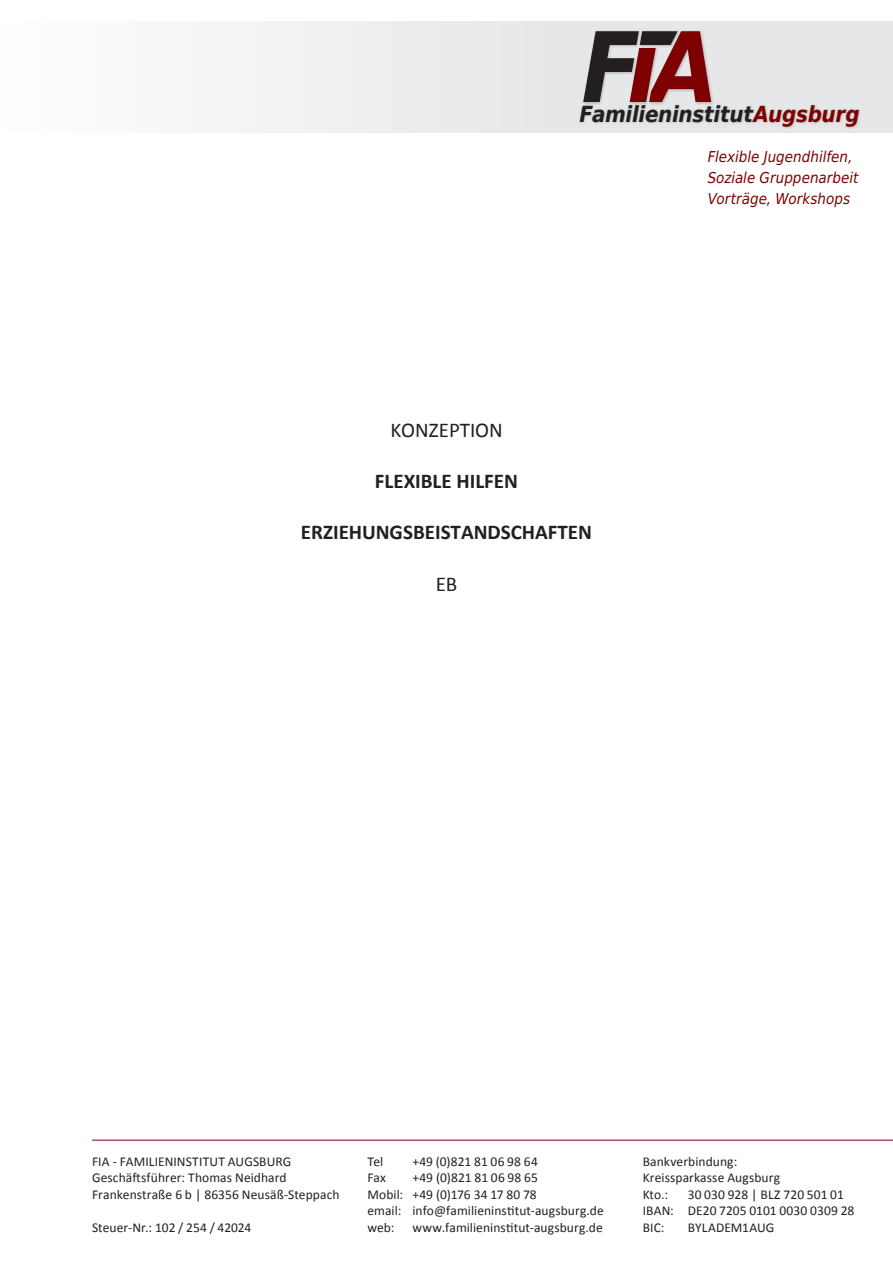
<style>
.page{position:relative;width:893px;height:1263px;background:#fff}
.page>*{position:absolute;margin:0;border:0;box-sizing:border-box;transform-origin:0 0}
.t1{font:italic 700 22.2px "DejaVu Sans Condensed";letter-spacing:-.015em;color:#231f20}
.t2{font:700 21px "Calibri";color:#231f20}
.t3{font:21px "Calibri";color:#231f20}
.t4{font:italic 15px/21px "DejaVu Sans Condensed";color:#7d0100}
.t5{font:13.5px/16.5px "Calibri";letter-spacing:.005em;color:#231f20}
.s1{color:#7d0100}
</style>
<div class="page">
<div style="left:0;top:21px;width:893px;height:112px;background:#f1f2f3"></div>
<div style="left:570px;top:21px;width:302px;height:112px;background:#e6e7e9"></div>
<img style="left:580px;top:104px;width:280px;height:24px">
<img style="left:580px;top:91px;width:135px;height:15px">
<svg style="left:583px;top:31px;width:128px;height:71px"></svg>
<hr style="left:92px;top:1140px;width:801px;height:1px;background:#7d0100">
<h1 class="t1" style="left:579px;top:97px;width:282px">Familieninstitut<span class="s1">Augsburg</span></h1>
<p class="t4" style="left:708px;top:146px;width:152px">Flexible Jugendhilfen,<br>Soziale Gruppenarbeit<br>Vorträge, Workshops</p>
<p class="t3" style="left:390px;top:417px;width:114px">KONZEPTION</p>
<p class="t2" style="left:375px;top:468px;width:145px">FLEXIBLE HILFEN</p>
<p class="t2" style="left:301px;top:519px;width:293px">ERZIEHUNGSBEISTANDSCHAFTEN</p>
<p class="t3" style="left:436px;top:570px;width:23px">EB</p>
<p class="t5" style="left:92px;top:1153px;width:249px">FIA - FAMILIENINSTITUT AUGSBURG<br>Geschäftsführer: Thomas Neidhard<br>Frankenstraße 6 b | 86356 Neusäß-Steppach</p>
<p class="t5" style="left:92px;top:1219px;width:161px">Steuer-Nr.: 102 / 254 / 42024</p>
<p class="t5" style="left:367px;top:1153px;width:17px">Tel</p>
<p class="t5" style="left:412px;top:1153px;width:127px">+49 (0)821 81 06 98 64</p>
<p class="t5" style="left:367px;top:1169px;width:20px">Fax</p>
<p class="t5" style="left:367px;top:1169px;width:238px;text-indent:45px">+49 (0)821 81 06 98 65<br>Mobil: +49 (0)176 34 17 80 78<br>email: info@familieninstitut-augsburg.de web:</p>
<p class="t5" style="left:412px;top:1219px;width:192px">www.familieninstitut-augsburg.de</p>
<p class="t5" style="left:643px;top:1153px;width:139px">Bankverbindung:<br>Kreissparkasse Augsburg<br>Kto.:</p>
<p class="t5" style="left:643px;top:1186px;width:213px;text-indent:45px">30 030 928 | BLZ 720 501 01<br>IBAN: DE20 7205 0101 0030 0309 28<br>BIC:</p>
<p class="t5" style="left:688px;top:1219px;width:88px">BYLADEM1AUG</p>
</div>
